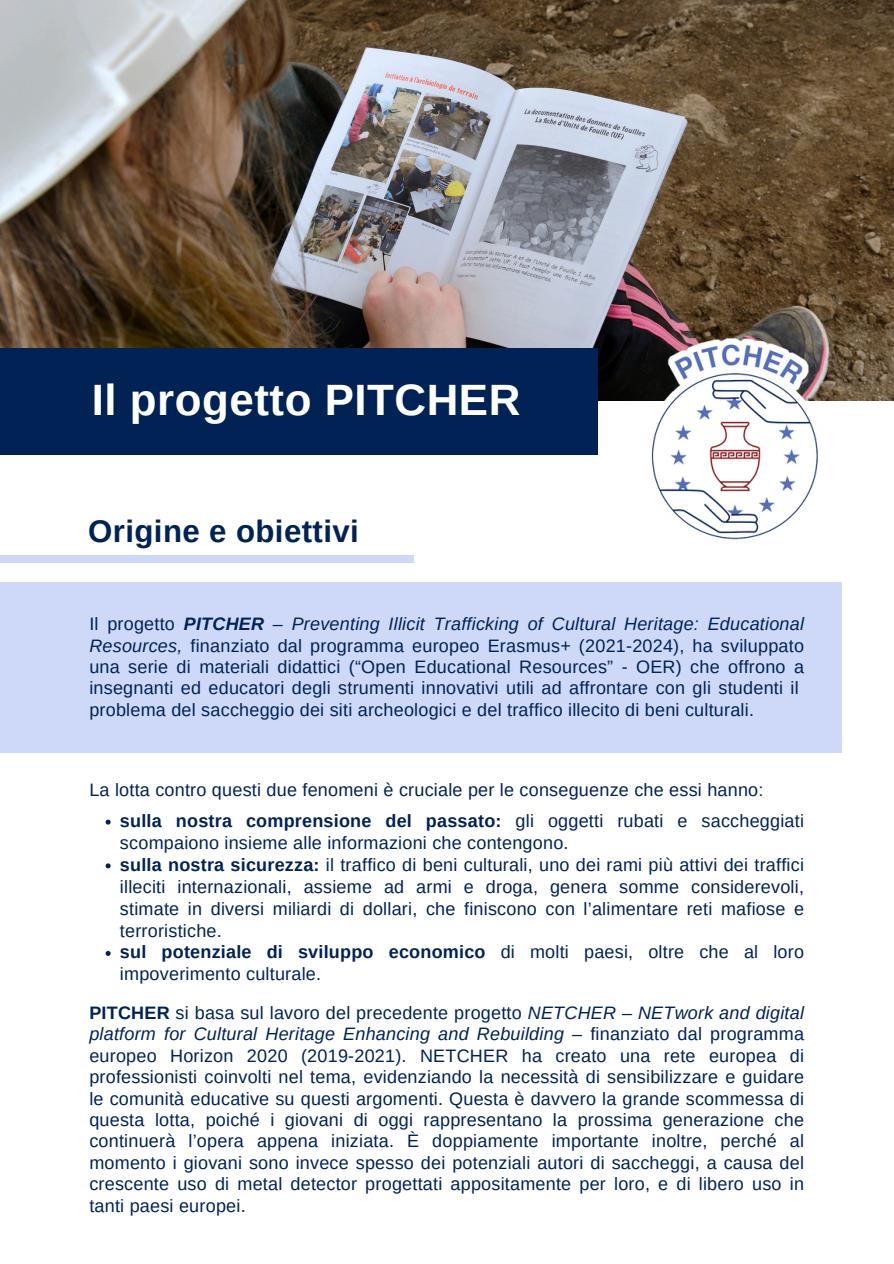
<style>
.page{position:relative;width:894px;height:1264px;background:#fff}
.page>*{position:absolute;margin:0;border:0;box-sizing:border-box;transform-origin:0 0}
.t1{font:700 43.8px "Arimo";letter-spacing:.015em;color:#fff}
.t2{font:700 31.2px "Arimo";letter-spacing:.015em;color:#025}
.t3{font:18px/21.3px "Arimo";letter-spacing:.01em;color:#025}
.s1{font-weight:700;font-style:italic}
.s2{font-style:italic}
.s3{font-weight:700}
</style>
<div class="page">
<img style="left:0;top:0;width:893px;height:400px">
<div style="left:0;top:348px;width:597px;height:106px;background:#025"></div>
<div style="left:0;top:554px;width:414px;height:8px;background:#ced9f9"></div>
<div style="left:0;top:582px;width:841px;height:171px;background:#ced9f9"></div>
<img style="left:583px;top:251px;width:309px;height:372px">
<svg style="left:106px;top:819px;width:5px;height:5px"></svg>
<svg style="left:106px;top:863px;width:5px;height:5px"></svg>
<svg style="left:106px;top:951px;width:5px;height:4px"></svg>
<h1 class="t1" style="left:92px;top:375px;width:430px">Il progetto PITCHER</h1>
<h2 class="t2" style="left:88px;top:514px;width:272px">Origine e obiettivi</h2>
<p class="t3" style="left:89px;top:613px;width:716px">Il progetto <span class="s1">PITCHER</span> <span class="s2">– Preventing Illicit Trafficking of Cultural Heritage: Educational Resources,</span> finanziato dal programma europeo Erasmus+ (2021-2024), ha sviluppato una serie di materiali didattici (“Open Educational Resources” - OER) che offrono a insegnanti ed educatori degli strumenti innovativi utili ad affrontare con gli studenti il problema del saccheggio dei siti archeologici e del traffico illecito di beni culturali.</p>
<p class="t3" style="left:89px;top:779px;width:675px">La lotta contro questi due fenomeni è cruciale per le conseguenze che essi hanno:</p>
<p class="t3" style="left:120px;top:810px;width:685px;line-height:21.9px"><span class="s3">sulla nostra comprensione del passato:</span> gli oggetti rubati e saccheggiati scompaiono insieme alle informazioni che contengono.</p>
<p class="t3" style="left:120px;top:853px;width:685px;line-height:21.9px;text-align:justify"><span class="s3">sulla nostra sicurezza:</span> il traffico di beni culturali, uno dei rami più attivi dei traffici illeciti internazionali, assieme ad armi e droga, genera somme considerevoli, stimate in diversi miliardi di dollari, che finiscono con l’alimentare reti mafiose e terroristiche.</p>
<p class="t3" style="left:120px;top:941px;width:685px;line-height:21.9px"><span class="s3">sul potenziale di sviluppo economico</span> di molti paesi, oltre che al loro impoverimento culturale.</p>
<p class="t3" style="left:89px;top:1002px;width:716px;text-align:justify"><span class="s3">PITCHER</span> si basa sul lavoro del precedente progetto <span class="s2">NETCHER – NETwork and digital platform for Cultural Heritage Enhancing and Rebuilding</span> – finanziato dal programma europeo Horizon 2020 (2019-2021). NETCHER ha creato una rete europea di professionisti coinvolti nel tema, evidenziando la necessità di sensibilizzare e guidare le comunità educative su questi argomenti. Questa è davvero la grande scommessa di questa lotta, poiché i giovani di oggi rappresentano la prossima generazione che continuerà l’opera appena iniziata. È doppiamente importante inoltre, perché al momento i giovani sono invece spesso dei potenziali autori di saccheggi, a causa del crescente uso di metal detector progettati appositamente per loro, e di libero uso in tanti paesi europei.</p>
</div>
